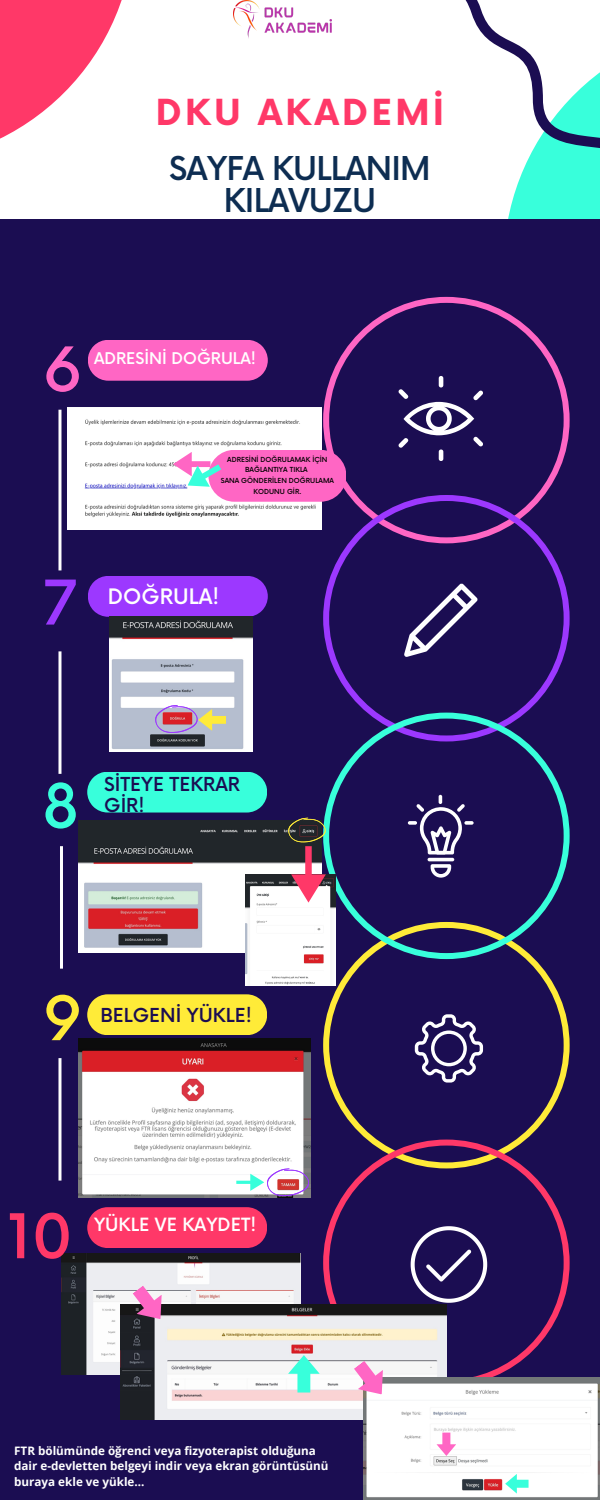
<style>
.page{position:relative;width:600px;height:1500px;background:#fff}
.page>*{position:absolute;margin:0;border:0;box-sizing:border-box;transform-origin:0 0}
.t1{font:500 60px "Now";color:#ff3868}
.t2{font:500 60px "Now";color:#ff66c4}
.t3{font:500 60px "Now";color:#ffeb38}
.t4{font:500 60px "Now";color:#9c38ff}
.t5{font:500 60px "Now";color:#38ffdb}
.t6{font:700 35px "Now";letter-spacing:.095em;color:#ff3868}
.t7{font:500 32px/32.2px "Now";letter-spacing:-.025em;color:#0d2d52;text-align:center}
.t8{font:500 20.8px "Now";color:#fff}
.t9{font:500 18.8px/21px "Now";color:#1b0d52}
.t10{font:500 17.8px "Now";color:#fff}
.t11{font:500 15.8px "Now";color:#fff}
.t12{font:700 11.7px/15.8px "Open Sans";color:#fff}
.t13{font:500 6.8px/10.7px "Now";color:#000;text-align:center}
</style>
<div class="page">
<div style="left:508px;top:179px;width:92px;height:40px;background:#38ffdb"></div>
<div style="left:0;top:219px;width:600px;height:1281px;background:#1b0d52"></div>
<svg style="left:323px;top:297px;width:247px;height:198px"></svg>
<svg style="left:399px;top:376px;width:84px;height:85px"></svg>
<svg style="left:323px;top:495px;width:247px;height:218px"></svg>
<svg style="left:404px;top:583px;width:73px;height:74px"></svg>
<svg style="left:323px;top:959px;width:247px;height:181px"></svg>
<svg style="left:323px;top:1140px;width:247px;height:238px"></svg>
<svg style="left:415px;top:1014px;width:68px;height:69px"></svg>
<svg style="left:411px;top:1226px;width:76px;height:77px"></svg>
<svg style="left:324px;top:713px;width:246px;height:246px"></svg>
<svg style="left:464px;top:821px;width:10px;height:4px"></svg>
<hr style="left:428px;top:858px;width:26px;height:3px;background:#fff;border-radius:2px">
<svg style="left:431px;top:864px;width:20px;height:14px"></svg>
<svg style="left:408px;top:795px;width:57px;height:59px"></svg>
<svg style="left:88px;top:340px;width:180px;height:41px;background:#f261bd"></svg>
<svg style="left:87px;top:1207px;width:180px;height:41px;background:#f23566"></svg>
<svg style="left:88px;top:576px;width:180px;height:41px;background:#9335f2"></svg>
<svg style="left:87px;top:772px;width:180px;height:41px;background:#36f0d2"></svg>
<svg style="left:87px;top:994px;width:180px;height:41px;background:#f2de39"></svg>
<hr style="left:58px;top:410px;width:3px;height:160px;background:#fff">
<hr style="left:58px;top:651px;width:3px;height:123px;background:#fff">
<hr style="left:60px;top:846px;width:3px;height:123px;background:#fff">
<hr style="left:58px;top:1058px;width:3px;height:123px;background:#fff">
<svg style="left:0;top:0;width:122px;height:139px"></svg>
<svg style="left:465px;top:0;width:135px;height:179px"></svg>
<img style="left:110px;top:617px;width:142px;height:135px">
<img style="left:79px;top:821px;width:209px;height:132px">
<img style="left:79px;top:1038px;width:232px;height:159px">
<svg style="left:236px;top:1168px;width:73px;height:28px;background:#d3cdd6"></svg>
<img style="left:68px;top:408px;width:253px;height:121px">
<div style="left:208px;top:450px;width:138px;height:52px;background:#ff66c4;border-radius:26px"></div>
<svg style="left:173px;top:452px;width:48px;height:35px;background:#d4c7e2"></svg>
<svg style="left:155px;top:705px;width:71px;height:28px;background:#c9a4a5"></svg>
<img style="left:245px;top:874px;width:91px;height:112px">
<svg style="left:288px;top:818px;width:38px;height:85px;background:#8f6a73"></svg>
<img style="left:62px;top:1253px;width:238px;height:122px">
<img style="left:121px;top:1304px;width:325px;height:116px">
<svg style="left:288px;top:1355px;width:32px;height:38px"></svg>
<img style="left:363px;top:1378px;width:237px;height:122px">
<svg style="left:133px;top:1285px;width:29px;height:34px"></svg>
<svg style="left:354px;top:1361px;width:29px;height:33px"></svg>
<svg style="left:505px;top:1474px;width:24px;height:20px"></svg>
<svg style="left:437px;top:1433px;width:19px;height:23px"></svg>
<img style="left:234px;top:0;width:97px;height:38px">
<p class="t6" style="left:156px;top:93px;width:290px">DKU AKADEMİ</p>
<p class="t7" style="left:169px;top:154px;width:263px">SAYFA KULLANIM<br>KILAVUZU</p>
<p class="t2" style="left:43px;top:337px;width:41px">6</p>
<p class="t11" style="left:94px;top:350px;width:164px">ADRESİNİ DOĞRULA!</p>
<p class="t13" style="left:227px;top:454px;width:102px">ADRESİNİ DOĞRULAMAK İÇİN<br>BAĞLANTIYA TIKLA</p>
<p class="t13" style="left:221px;top:476px;width:115px">SANA GÖNDERİLEN DOĞRULAMA<br>KODUNU GİR.</p>
<p class="t4" style="left:43px;top:571px;width:36px">7</p>
<p class="t8" style="left:108px;top:585px;width:113px">DOĞRULA!</p>
<p class="t5" style="left:43px;top:774px;width:37px">8</p>
<p class="t9" style="left:104px;top:775px;width:137px">SİTEYE TEKRAR<br>GİR!</p>
<p class="t3" style="left:43px;top:986px;width:41px">9</p>
<p class="t9" style="left:100px;top:1006px;width:153px">BELGENİ YÜKLE!</p>
<p class="t1" style="left:7px;top:1204px;width:67px">10</p>
<p class="t10" style="left:94px;top:1215px;width:164px">YÜKLE VE KAYDET!</p>
<p class="t12" style="left:14px;top:1442px;width:316px">FTR bölümünde öğrenci veya fizyoterapist olduğuna dair e-devletten belgeyi indir veya ekran görüntüsünü buraya ekle ve yükle...</p>
</div>
